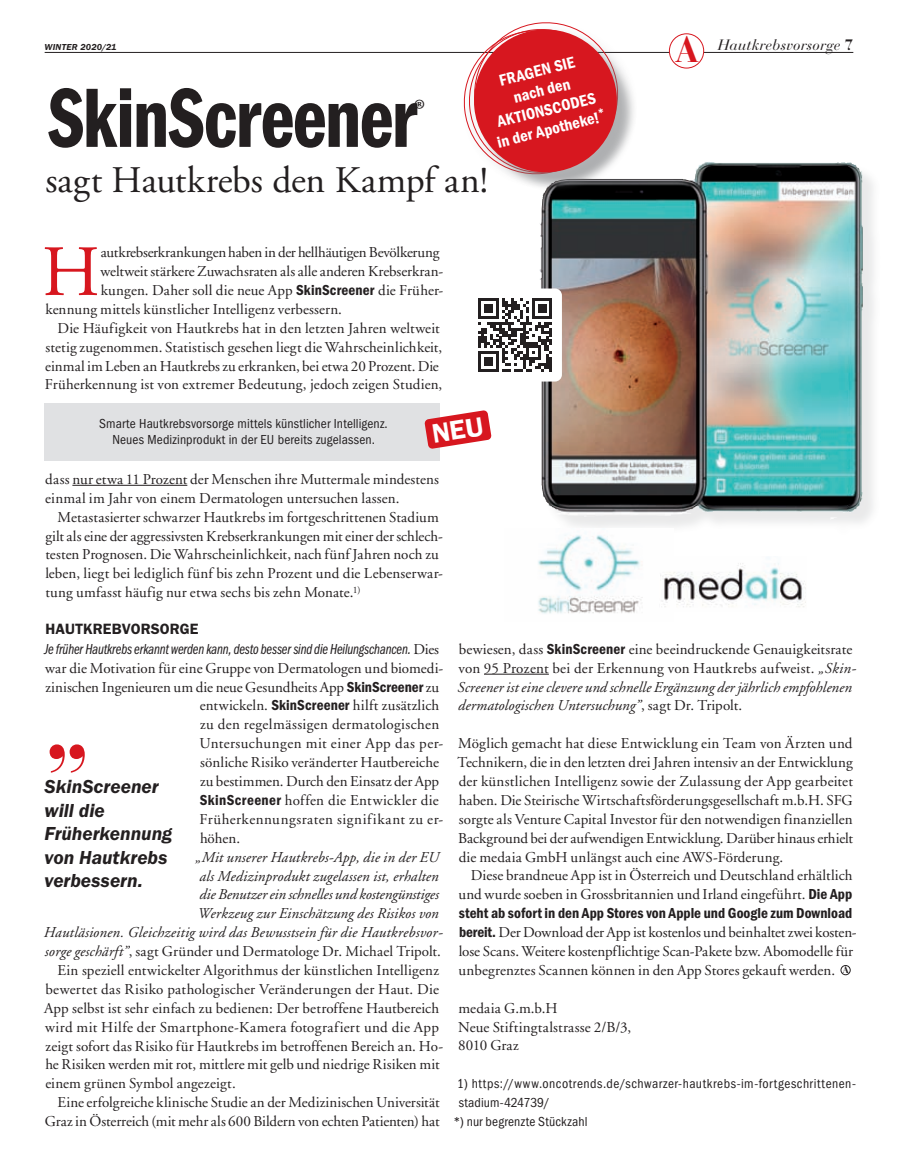
<style>
.page{position:relative;width:898px;height:1174px;background:#fff}
.page>*{position:absolute;margin:0;border:0;box-sizing:border-box;transform-origin:0 0}
.t1{font:700 90px "Bauer Bodoni LT";color:#d7171f}
.t2{font:87px "ITC Franklin Gothic Std Dm Cp";letter-spacing:-.005em;color:#231f20}
.t3{font:72px "Adobe Garamond LT";color:#d7171f}
.t4{font:37.5px "Adobe Garamond Pro";letter-spacing:-.005em;color:#231f20}
.t5{font:36.3px "Bauer Bodoni Bold Os F";color:#d7171f}
.t6{font:36px "Adobe Garamond Pro";color:#231f20}
.t7{font:italic 600 19.5px/23.5px "ITC Franklin Gothic Std";color:#231f20}
.t8{font:16.5px/20px "ITC Franklin Gothic Std Dm Cd";color:#fff;text-align:center}
.t9{font:15px/18.9px "Adobe Garamond LT";letter-spacing:.005em;color:#231f20}
.t10{font:italic 15px "Adobe Garamond LT";letter-spacing:.01em;color:#231f20}
.t11{font:15px "Adobe Garamond LT";letter-spacing:.025em;color:#231f20}
.t12{font:15px "ITC Franklin Gothic Std Bk Cp It";letter-spacing:-.01em;color:#231f20}
.t13{font:15px "ITC Franklin Gothic Std Dm Cd";color:#231f20}
.t14{font:15px "Adobe Garamond LT";letter-spacing:-.015em;color:#231f20}
.t15{font:15px "Adobe Garamond LT";letter-spacing:.035em;color:#231f20}
.t16{font:15px "Bauer Bodoni Italic Os F";letter-spacing:.005em;color:#231f20}
.t17{font:600 15px "ITC Franklin Gothic Std";letter-spacing:.005em;color:#231f20}
.t18{font:condensed 13.5px/16.2px "ITC Franklin Gothic Std";letter-spacing:.02em;color:#231f20;text-align:center}
.t19{font:condensed 13.5px "ITC Franklin Gothic Std";letter-spacing:.04em;color:#231f20}
.t20{font:italic 600 9px "ITC Franklin Gothic Std";letter-spacing:.02em;color:#231f20}
.s1{font-family:"Bauer Bodoni LT";font-weight:700}
.s2{font-family:"ITC Franklin Gothic Std Dm Cd"}
.s3{font-family:"Adobe Garamond LT"}
.s4{font-style:italic}
.s5{font-family:"Bauer Bodoni Bold Os F";font-size:9.75px}
</style>
<div class="page">
<hr style="left:45px;top:52px;width:807px;height:1px;background:#231f20">
<div style="left:669px;top:34px;width:34px;height:34px;background:#fff;border-radius:50%"></div>
<div style="left:668px;top:33px;width:35px;height:35px;border:1px solid #d7171f;border-radius:50%"></div>
<hr style="left:72px;top:485px;width:115px;height:1px;background:#231f20">
<div style="left:45px;top:403px;width:395px;height:57px;background:#e0e1e3"></div>
<hr style="left:484px;top:673px;width:64px;height:1px;background:#231f20">
<div style="left:840px;top:965px;width:9px;height:9px;border:1px solid #231f20;border-radius:50%"></div>
<div style="left:542px;top:164px;width:339px;height:373px;background:#76787b;opacity:.16"></div>
<img style="left:539px;top:162px;width:306px;height:354px">
<div style="left:468px;top:288px;width:93px;height:93px;background:#fff;border-radius:7px"></div>
<svg style="left:478px;top:298px;width:74px;height:74px"></svg>
<img style="left:538px;top:528px;width:135px;height:86px">
<img style="left:659px;top:556px;width:147px;height:56px">
<div style="left:476px;top:32px;width:160px;height:160px;background:#76787b;opacity:.55"></div>
<svg style="left:460px;top:22px;width:161px;height:155px"></svg>
<svg style="left:424px;top:410px;width:67px;height:39px"></svg>
<p class="t20" style="left:45px;top:42px;width:73px">WINTER 2020/21</p>
<h3 class="t5" style="left:674px;top:28px;width:26px">A</h3>
<p class="t16" style="left:717px;top:36px;width:137px">Hautkrebsvorsorge <span class="s1">7</span></p>
<p class="t8" style="left:480px;top:75px;width:113px;rotate:-14deg">FRAGEN SIE nach den<br>AKTIONSCODES in der Apotheke!<sup>*</sup></p>
<h2 class="t2" style="left:48px;top:70px;width:370px">SkinScreener</h2>
<h3 class="t6" style="left:413px;top:91px;width:13px">®</h3>
<h3 class="t4" style="left:46px;top:157px;width:444px">sagt Hautkrebs den Kampf an!</h3>
<h3 class="t3" style="left:42px;top:229px;width:59px">H</h3>
<p class="t14" style="left:101px;top:243px;width:340px">autkrebserkrankungen haben in der hellhäutigen Bevölkerung</p>
<p class="t9" style="left:100px;top:262px;width:344px">weltweit stärkere Zuwachsraten als alle anderen Krebserkran-</p>
<p class="t9" style="left:101px;top:281px;width:344px">kungen. Daher soll die neue App <span class="s2">SkinScreener</span> die Früher-</p>
<p class="t9" style="left:45px;top:299px;width:298px">kennung mittels künstlicher Intelligenz verbessern.</p>
<p class="t9" style="left:58px;top:318px;width:383px">Die Häufigkeit von Hautkrebs hat in den letzten Jahren weltweit</p>
<p class="t9" style="left:46px;top:337px;width:398px">stetig zugenommen. Statistisch gesehen liegt die Wahrscheinlichkeit,</p>
<p class="t9" style="left:45px;top:356px;width:395px">einmal im Leben an Hautkrebs zu erkranken, bei etwa 20 Prozent. Die</p>
<p class="t9" style="left:45px;top:375px;width:399px">Früherkennung ist von extremer Bedeutung, jedoch zeigen Studien,</p>
<p class="t18" style="left:99px;top:416px;width:290px">Smarte Hautkrebsvorsorge mittels künstlicher Intelligenz.<br>Neues Medizinprodukt in der EU bereits zugelassen.</p>
<p class="t9" style="left:45px;top:469px;width:395px">dass nur etwa 11 Prozent der Menschen ihre Muttermale mindestens einmal im Jahr von einem Dermatologen untersuchen lassen.</p>
<p class="t9" style="left:45px;top:507px;width:399px;text-indent:12px">Metastasierter schwarzer Hautkrebs im fortgeschrittenen Stadium gilt als eine der aggressivsten Krebserkrankungen mit einer der schlech&shy;testen Prognosen. Die Wahrscheinlichkeit, nach fünf Jahren noch zu leben, liegt bei lediglich fünf bis zehn Prozent und die Lebenserwar&shy;tung umfasst häufig nur etwa sechs bis zehn Monate.<sup>1)</sup></p>
<p class="t17" style="left:46px;top:620px;width:154px">HAUTKREBVORSORGE</p>
<p class="t12" style="left:44px;top:640px;width:396px">Je früher Hautkrebs erkannt werden kann, desto besser sind die Heilungschancen. <span class="s3">Dies</span></p>
<p class="t9" style="left:45px;top:658px;width:399px">war die Motivation für eine Gruppe von Dermatologen und biomedi-</p>
<p class="t9" style="left:45px;top:677px;width:395px">zinischen Ingenieuren um die neue Gesundheits App <span class="s2">SkinScreener</span> zu</p>
<p class="t9" style="left:200px;top:696px;width:241px">entwickeln. <span class="s2">SkinScreener</span> hilft zusätzlich</p>
<p class="t11" style="left:200px;top:715px;width:240px">zu den regelmässigen dermatologischen</p>
<p class="t11" style="left:199px;top:734px;width:245px">Untersuchungen mit einer App das per-</p>
<p class="t9" style="left:200px;top:753px;width:240px">sönliche Risiko veränderter Hautbereiche</p>
<p class="t9" style="left:200px;top:771px;width:240px">zu bestimmen. Durch den Einsatz der App</p>
<p class="t9" style="left:200px;top:790px;width:240px"><span class="s2">SkinScreener</span> hoffen die Entwickler die</p>
<p class="t15" style="left:199px;top:810px;width:245px">Früherkennungsraten signifikant zu er-</p>
<p class="t9" style="left:200px;top:828px;width:42px">höhen.</p>
<p class="t10" style="left:195px;top:848px;width:245px">„Mit unserer Hautkrebs-App, die in der EU</p>
<p class="t10" style="left:199px;top:866px;width:241px">als Medizinprodukt zugelassen ist, erhalten</p>
<p class="t10" style="left:199px;top:885px;width:241px">die Benutzer ein schnelles und kostengünstiges</p>
<p class="t10" style="left:198px;top:904px;width:242px">Werkzeug zur Einschätzung des Risikos von</p>
<p class="t10" style="left:44px;top:923px;width:400px">Hautläsionen. Gleichzeitig wird das Bewusstsein für die Hautkrebsvor-</p>
<p class="t9" style="left:45px;top:941px;width:397px"><span class="s4">sorge geschärft”</span>, sagt Gründer und Dermatologe Dr. Michael Tripolt.</p>
<p class="t9" style="left:58px;top:960px;width:383px">Ein speziell entwickelter Algorithmus der künstlichen Intelligenz</p>
<p class="t9" style="left:45px;top:979px;width:395px">bewertet das Risiko pathologischer Veränderungen der Haut. Die</p>
<p class="t9" style="left:44px;top:998px;width:396px">App selbst ist sehr einfach zu bedienen: Der betroffene Hautbereich</p>
<p class="t11" style="left:45px;top:1018px;width:395px">wird mit Hilfe der Smartphone-Kamera fotografiert und die App</p>
<p class="t9" style="left:46px;top:1036px;width:399px">zeigt sofort das Risiko für Hautkrebs im betroffenen Bereich an. Ho-</p>
<p class="t9" style="left:45px;top:1055px;width:395px">he Risiken werden mit rot, mittlere mit gelb und niedrige Risiken mit</p>
<p class="t9" style="left:45px;top:1074px;width:192px">einem grünen Symbol angezeigt.</p>
<p class="t9" style="left:58px;top:1092px;width:383px">Eine erfolgreiche klinische Studie an der Medizinischen Universität</p>
<p class="t9" style="left:45px;top:1111px;width:396px">Graz in Österreich (mit mehr als 600 Bildern von echten Patienten) hat</p>
<h1 class="t1" style="left:45px;top:672px;width:46px">„</h1>
<h3 class="t7" style="left:45px;top:775px;width:129px">SkinScreener will die<br>Früherkennung von Hautkrebs verbessern.</h3>
<p class="t9" style="left:457px;top:639px;width:400px">bewiesen, dass <span class="s2">SkinScreener</span> eine beeindruckende Genauigkeitsrate von 95 Prozent bei der Erkennung von Hautkrebs aufweist. <span class="s4">„Skin-Screener ist eine clevere und schnelle Ergänzung der jährlich empfohlenen dermatologischen Untersuchung”</span>, sagt Dr. Tripolt.</p>
<p class="t9" style="left:457px;top:734px;width:397px;text-align:justify">Möglich gemacht hat diese Entwicklung ein Team von Ärzten und Technikern, die in den letzten drei Jahren intensiv an der Entwicklung der künstlichen Intelligenz sowie der Zulassung der App gearbeitet haben. Die Steirische Wirtschaftsförderungsgesellschaft m.b.H. SFG sorgte als Venture Capital Investor für den notwendigen finanziellen Background bei der aufwendigen Entwicklung. Darüber hinaus erhielt die medaia GmbH unlängst auch eine AWS-Förderung.</p>
<p class="t9" style="left:458px;top:866px;width:395px;text-align:right">Diese brandneue App ist in Österreich und Deutschland erhältlich und wurde soeben in Grossbritannien und Irland eingeführt. <span class="s2">Die App</span></p>
<p class="t13" style="left:458px;top:904px;width:395px">steht ab sofort in den App Stores von Apple und Google zum Download</p>
<p class="t9" style="left:458px;top:922px;width:399px"><span class="s2">bereit.</span> Der Download der App ist kostenlos und beinhaltet zwei kosten&shy;lose Scans. Weitere kostenpflichtige Scan-Pakete bzw. Abomodelle für unbegrenztes Scannen können in den App Stores gekauft werden. <span class="s5">A</span></p>
<p class="t9" style="left:458px;top:998px;width:174px">medaia G.m.b.H<br>Neue Stiftingtalstrasse 2/B/3,<br>8010 Graz</p>
<p class="t19" style="left:457px;top:1076px;width:400px">1) https://www.oncotrends.de/schwarzer-hautkrebs-im-fortgeschrittenen-</p>
<p class="t18" style="left:458px;top:1094px;width:92px">stadium-424739/</p>
<p class="t18" style="left:453px;top:1113px;width:135px">*) nur begrenzte Stückzahl</p>
</div>
